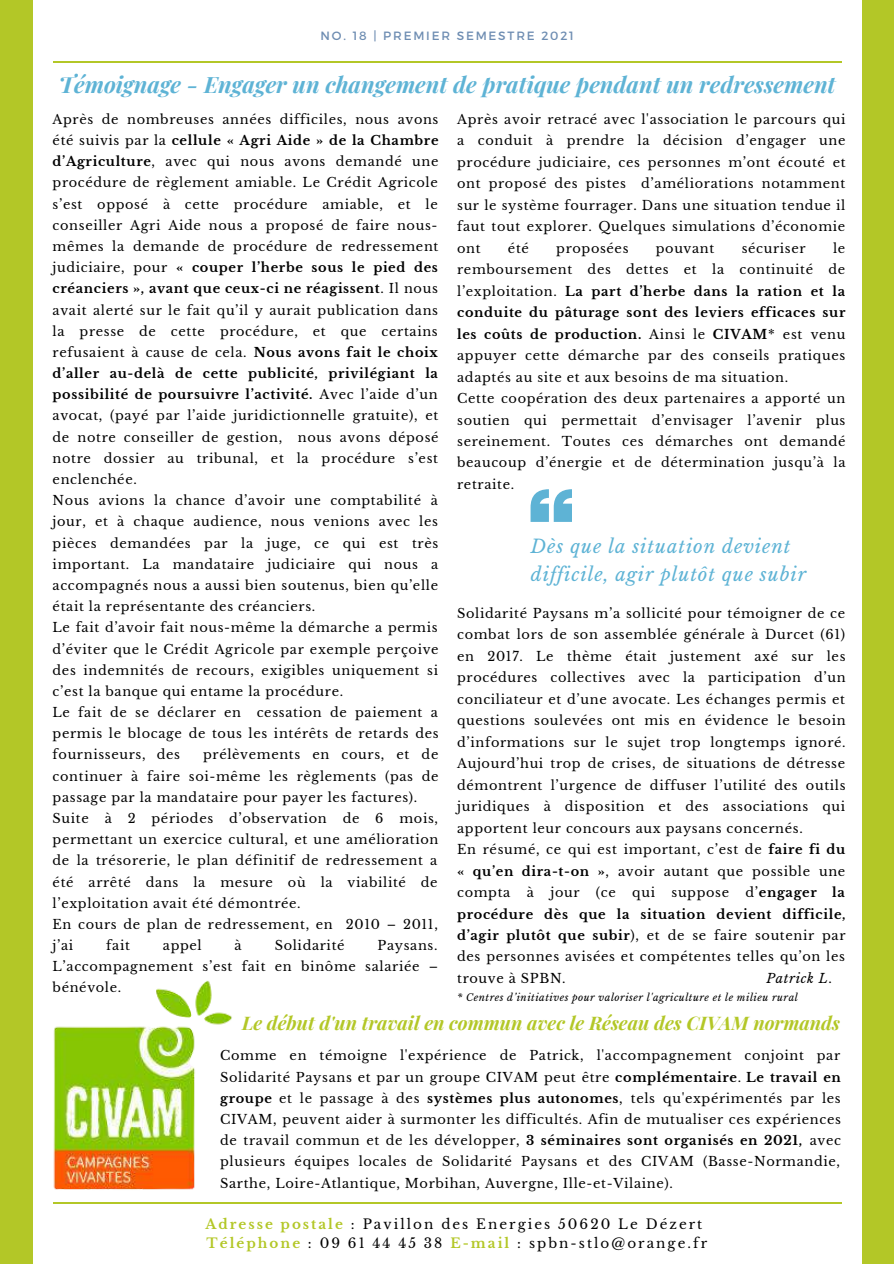
<style>
.page{position:relative;width:894px;height:1264px;background:#fff}
.page>*{position:absolute;margin:0;border:0;box-sizing:border-box;transform-origin:0 0}
.t1{font:italic 700 22.5px "Playfair Display";color:#5eb3d5}
.t2{font:italic 700 18.75px "Playfair Display";color:#b3c727}
.t3{font:italic 18.3px/28.5px "Libre Baskerville";letter-spacing:.05em;color:#5eb3d5}
.t4{font:13.5px/18.9px "Libre Baskerville";letter-spacing:.15em;color:#000}
.t5{font:12.9px/21.1px "Libre Baskerville";letter-spacing:.05em;color:#000}
.t6{font:italic 12.9px "Libre Baskerville";letter-spacing:.05em;color:#000}
.t7{font:12px "Montserrat";letter-spacing:.15em;color:#6e8db2}
.t8{font:italic 9.9px "Libre Baskerville";letter-spacing:.05em;color:#000}
.s1{font-weight:700}
.s2{font-style:normal}
.s3{font-weight:700;color:#b3c727}
</style>
<div class="page">
<div style="left:861px;top:0;width:32px;height:1263px;background:#b3c727"></div>
<div style="left:0;top:0;width:33px;height:1263px;background:#b3c727"></div>
<hr style="left:53px;top:61px;width:788px;height:1px;background:#b3c727">
<hr style="left:53px;top:1202px;width:788px;height:1px;background:#b3c727">
<svg style="left:531px;top:489px;width:40px;height:33px"></svg>
<img style="left:53px;top:980px;width:179px;height:210px">
<p class="t7" style="left:320px;top:28px;width:255px">NO. 18 | PREMIER SEMESTRE 2021</p>
<h1 class="t1" style="left:59px;top:69px;width:778px">Témoignage - Engager un changement de pratique pendant un redressement</h1>
<p class="t5" style="left:53px;top:109px;width:387px">Après de nombreuses années difficiles, nous avons été suivis par la <span class="s1">cellule « Agri Aide » de la Chambre d’Agriculture</span>, avec qui nous avons demandé une procédure de règlement amiable. Le Crédit Agricole s’est opposé à cette procédure amiable, et le conseiller Agri Aide nous a proposé de faire nous&shy;mêmes la demande de procédure de redressement judiciaire, pour <span class="s1">« couper l’herbe sous le pied des créanciers », avant que ceux-ci ne réagissent</span>. Il nous avait alerté sur le fait qu’il y aurait publication dans la presse de cette procédure, et que certains refusaient à cause de cela. <span class="s1">Nous avons fait le choix d’aller au-delà de cette publicité, privilégiant la possibilité de poursuivre l’activité.</span> Avec l’aide d’un avocat, (payé par l’aide juridictionnelle gratuite), et de notre conseiller de gestion, nous avons déposé notre dossier au tribunal, et la procédure s’est enclenchée.<br>Nous avions la chance d’avoir une comptabilité à jour, et à chaque audience, nous venions avec les pièces demandées par la juge, ce qui est très important. La mandataire judiciaire qui nous a accompagnés nous a aussi bien soutenus, bien qu’elle était la représentante des créanciers.<br>Le fait d’avoir fait nous-même la démarche a permis d’éviter que le Crédit Agricole par exemple perçoive des indemnités de recours, exigibles uniquement si c’est la banque qui entame la procédure.<br>Le fait de se déclarer en cessation de paiement a permis le blocage de tous les intérêts de retards des fournisseurs, des</p>
<p class="t5" style="left:53px;top:744px;width:387px;text-indent:150px">prélèvements en cours, et de continuer à faire soi-même les règlements (pas de passage par la mandataire pour payer les factures).<br>Suite à 2 périodes d’observation de 6 mois, permettant un exercice cultural, et une amélioration de la trésorerie, le plan définitif de redressement a été arrêté dans la mesure où la viabilité de l’exploitation avait été démontrée.<br>En cours de plan de redressement, en 2010 – 2011, j’ai</p>
<p class="t5" style="left:106px;top:935px;width:25px">fait</p>
<p class="t5" style="left:163px;top:935px;width:40px">appel</p>
<p class="t5" style="left:234px;top:935px;width:9px">à</p>
<p class="t5" style="left:275px;top:935px;width:71px">Solidarité</p>
<p class="t5" style="left:53px;top:935px;width:387px;text-align:justify;text-indent:325px">Paysans.<br>L’accompagnement s’est fait en binôme salariée – bénévole.</p>
<p class="t5" style="left:457px;top:109px;width:390px;text-align:justify">Après avoir retracé avec l'association le parcours qui a conduit à prendre la décision d’engager une procédure judiciaire, ces personnes m’ont écouté et ont proposé des pistes d’améliorations notamment sur le système fourrager. Dans une situation tendue il faut tout explorer. Quelques simulations d’économie ont</p>
<p class="t5" style="left:457px;top:237px;width:390px;text-indent:376px">le remboursement des dettes et la continuité de l’exploitation. <span class="s1">La part d’herbe dans la ration et la conduite du pâturage sont des leviers efficaces sur les coûts de production.</span> Ainsi le <span class="s1">CIVAM</span>* est venu appuyer cette démarche par des conseils pratiques adaptés au site et aux besoins de ma situation.<br>Cette coopération des deux partenaires a apporté un soutien qui permettait d’envisager l’avenir plus sereinement. Toutes ces démarches ont demandé beaucoup d’énergie et de détermination jusqu’à la retraite.</p>
<p class="t5" style="left:508px;top:237px;width:22px">été</p>
<p class="t5" style="left:556px;top:237px;width:74px">proposées</p>
<p class="t5" style="left:655px;top:237px;width:60px">pouvant</p>
<p class="t5" style="left:741px;top:237px;width:65px">sécuriser</p>
<h3 class="t3" style="left:531px;top:532px;width:276px">Dès que la situation devient difficile, agir plutôt que subir</h3>
<p class="t5" style="left:457px;top:602px;width:390px">Solidarité Paysans m’a sollicité pour témoigner de ce combat lors de son assemblée générale à Durcet (61) en 2017. Le thème était justement axé sur les procédures collectives avec la participation d’un conciliateur et d’une avocate. Les échanges permis et questions soulevées ont mis en évidence le besoin d’informations sur le sujet trop longtemps ignoré.<br>Aujourd’hui trop de crises, de situations de détresse démontrent l’urgence de diffuser l’utilité des outils juridiques à disposition et des associations qui apportent leur concours aux paysans concernés.<br>En résumé, ce qui est important, c’est de <span class="s1">faire fi du « qu’en dira-t-on »</span>, avoir autant que possible une compta</p>
<p class="t5" style="left:526px;top:882px;width:9px">à</p>
<p class="t5" style="left:550px;top:882px;width:31px">jour</p>
<p class="t5" style="left:595px;top:882px;width:21px">(ce</p>
<p class="t5" style="left:632px;top:882px;width:24px">qui</p>
<p class="t5" style="left:671px;top:882px;width:59px">suppose</p>
<p class="t5" style="left:457px;top:881px;width:390px;text-align:justify;text-indent:288px">d’<span class="s1">engager la procédure dès que la situation devient difficile, d’agir plutôt que subir</span>), et de se faire soutenir par des personnes avisées et compétentes telles qu’on les trouve à SPBN.</p>
<p class="t6" style="left:766px;top:970px;width:67px">Patrick L<span class="s2">.</span></p>
<p class="t8" style="left:457px;top:991px;width:342px">* Centres d’initiatives pour valoriser l'agriculture et le milieu rural</p>
<h2 class="t2" style="left:242px;top:1010px;width:599px">Le début d'un travail en commun avec le Réseau des CIVAM normands</h2>
<p class="t5" style="left:220px;top:1045px;width:622px;text-align:justify">Comme en témoigne l'expérience de Patrick, l'accompagnement conjoint par Solidarité Paysans et par un groupe CIVAM peut être <span class="s1">complémentaire</span>. <span class="s1">Le travail en groupe</span> et le passage à des <span class="s1">systèmes plus autonomes</span>, tels qu'expérimentés par les CIVAM, peuvent aider à surmonter les difficultés. Afin de mutualiser ces expériences de travail commun et de les développer, <span class="s1">3 séminaires sont organisés en 2021,</span> avec plusieurs équipes locales de Solidarité Paysans et des CIVAM (Basse-Normandie, Sarthe, Loire-Atlantique, Morbihan, Auvergne, Ille-et-Vilaine).</p>
<p class="t4" style="left:205px;top:1214px;width:503px"><span class="s3">Adresse postale</span> : Pavillon des Energies 50620 Le Dézert<br><span class="s3">Téléphone</span> : 09 61 44 45 38 <span class="s3">E-mail</span> : spbn-stlo@orange.fr</p>
</div>
